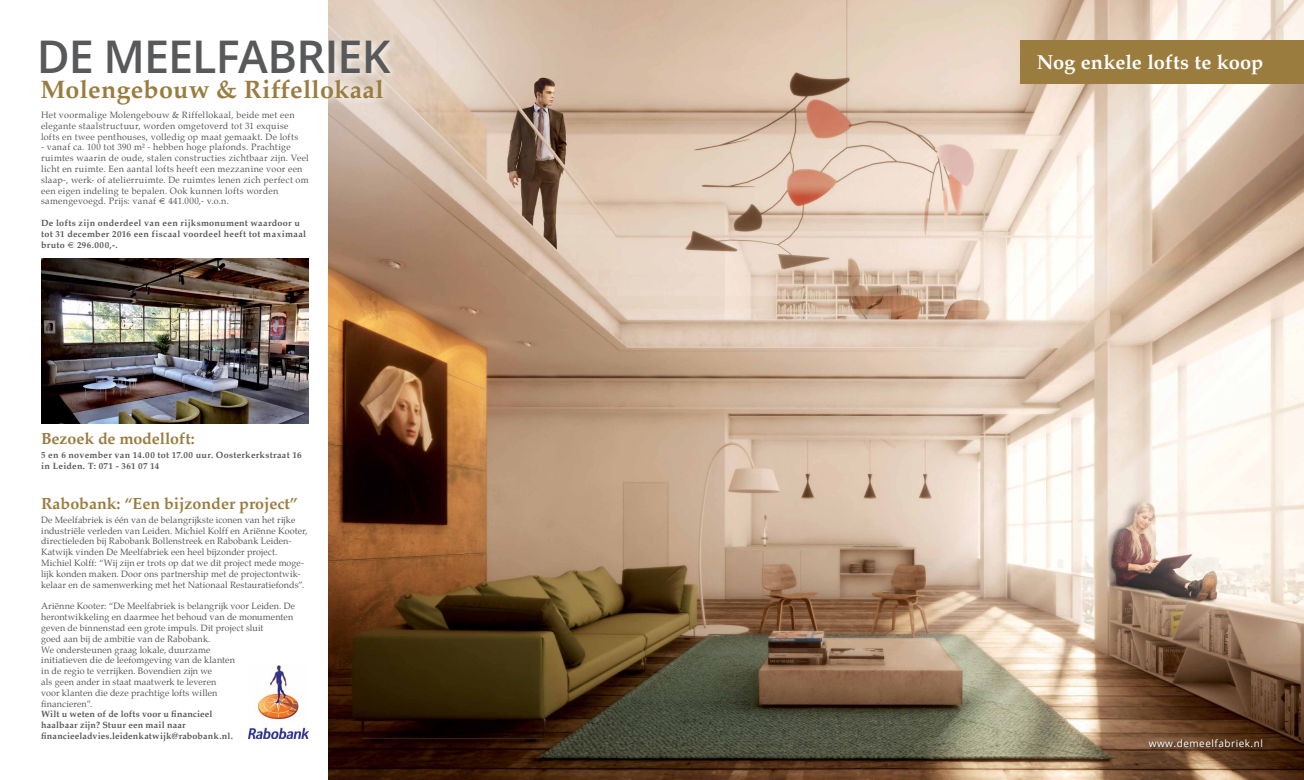
<style>
.page{position:relative;width:1304px;height:780px;background:#fff}
.page>*{position:absolute;margin:0;border:0;box-sizing:border-box;transform-origin:0 0}
.t1{font:600 45px "Open Sans";letter-spacing:-.02em;color:#58595b}
.t2{font:700 25px "Palatino";letter-spacing:.01em;color:#9a7c3f}
.t3{font:700 20px "Palatino";color:#fff}
.t4{font:700 16px "Palatino";color:#9a7c3f}
.t5{font:10px "Open Sans";letter-spacing:.05em;color:#fff}
.t6{font:9px/10.8px "Palatino";letter-spacing:.015em;color:#58595b}
.t7{font:700 9px/10.8px "Palatino";letter-spacing:.03em;color:#58595b}
</style>
<div class="page">
<img style="left:329px;top:0;width:975px;height:780px">
<div style="left:37px;top:36px;width:361px;height:76px;background:#fff;opacity:.75"></div>
<img style="left:248px;top:665px;width:61px;height:73px">
<img style="left:41px;top:259px;width:268px;height:164px">
<div style="left:1020px;top:41px;width:284px;height:43px;background:#9a7c3f"></div>
<div style="left:1148px;top:738px;width:119px;height:13px;background:#000;opacity:.75"></div>
<h1 class="t1" style="left:37px;top:25px;width:355px">DE MEELFABRIEK</h1>
<h2 class="t2" style="left:40px;top:68px;width:345px">Molengebouw &amp; Riffellokaal</h2>
<p class="t6" style="left:41px;top:109px;width:259px">Het voormalige Molengebouw &amp; Riffellokaal, beide met een elegante staalstructuur, worden omgetoverd tot 31 exquise lofts en twee penthouses, volledig op maat gemaakt. De lofts</p>
<p class="t6" style="left:41px;top:142px;width:269px">- vanaf ca. 100 tot 390 m² - hebben hoge plafonds. Prachtige ruimtes waarin de oude, stalen constructies zichtbaar zijn. Veel licht en ruimte. Een aantal lofts heeft een mezzanine voor een slaap-, werk- of atelierruimte. De ruimtes lenen zich perfect om een eigen indeling te bepalen. Ook kunnen lofts worden samengevoegd. Prijs: vanaf € 441.000,- v.o.n.</p>
<p class="t7" style="left:41px;top:217px;width:267px">De lofts zijn onderdeel van een rijksmonument waardoor u tot 31 december 2016 een fiscaal voordeel heeft tot maximaal bruto € 296.000,-.</p>
<h3 class="t4" style="left:41px;top:425px;width:155px">Bezoek de modelloft:</h3>
<p class="t7" style="left:41px;top:449px;width:262px">5 en 6 november van 14.00 tot 17.00 uur. Oosterkerkstraat 16 in Leiden. T: 071 - 361 07 14</p>
<h3 class="t4" style="left:41px;top:489px;width:258px">Rabobank: “Een bijzonder project”</h3>
<p class="t6" style="left:41px;top:514px;width:268px">De Meelfabriek is één van de belangrijkste iconen van het rijke industriële verleden van Leiden. Michiel Kolff en Ariënne Kooter, directieleden bij Rabobank Bollenstreek en Rabobank Leiden-Katwijk vinden De Meelfabriek een heel bijzonder project.<br>Michiel Kolff: “Wij zijn er trots op dat we dit project mede moge&shy;lijk konden maken. Door ons partnership met de projectontwik&shy;kelaar en de samenwerking met het Nationaal Restauratiefonds”.</p>
<p class="t6" style="left:41px;top:600px;width:256px">Ariënne Kooter: “De Meelfabriek is belangrijk voor Leiden. De herontwikkeling en daarmee het behoud van de monumenten geven de binnenstad een grote impuls. Dit project sluit<br>goed aan bij de ambitie van de Rabobank.<br>We ondersteunen graag lokale, duurzame<br>initiatieven die de leefomgeving van de klanten<br>in de regio te verrijken. Bovendien zijn we<br>als geen ander in staat maatwerk te leveren<br>voor klanten die deze prachtige lofts willen<br>financieren”.</p>
<p class="t7" style="left:41px;top:708px;width:193px">Wilt u weten of de lofts voor u financieel haalbaar zijn? Stuur een mail naar financieeladvies.leidenkatwijk@rabobank.nl.</p>
<h3 class="t3" style="left:1037px;top:45px;width:228px">Nog enkele lofts te koop</h3>
<p class="t5" style="left:1149px;top:736px;width:116px">www.demeelfabriek.nl</p>
</div>
